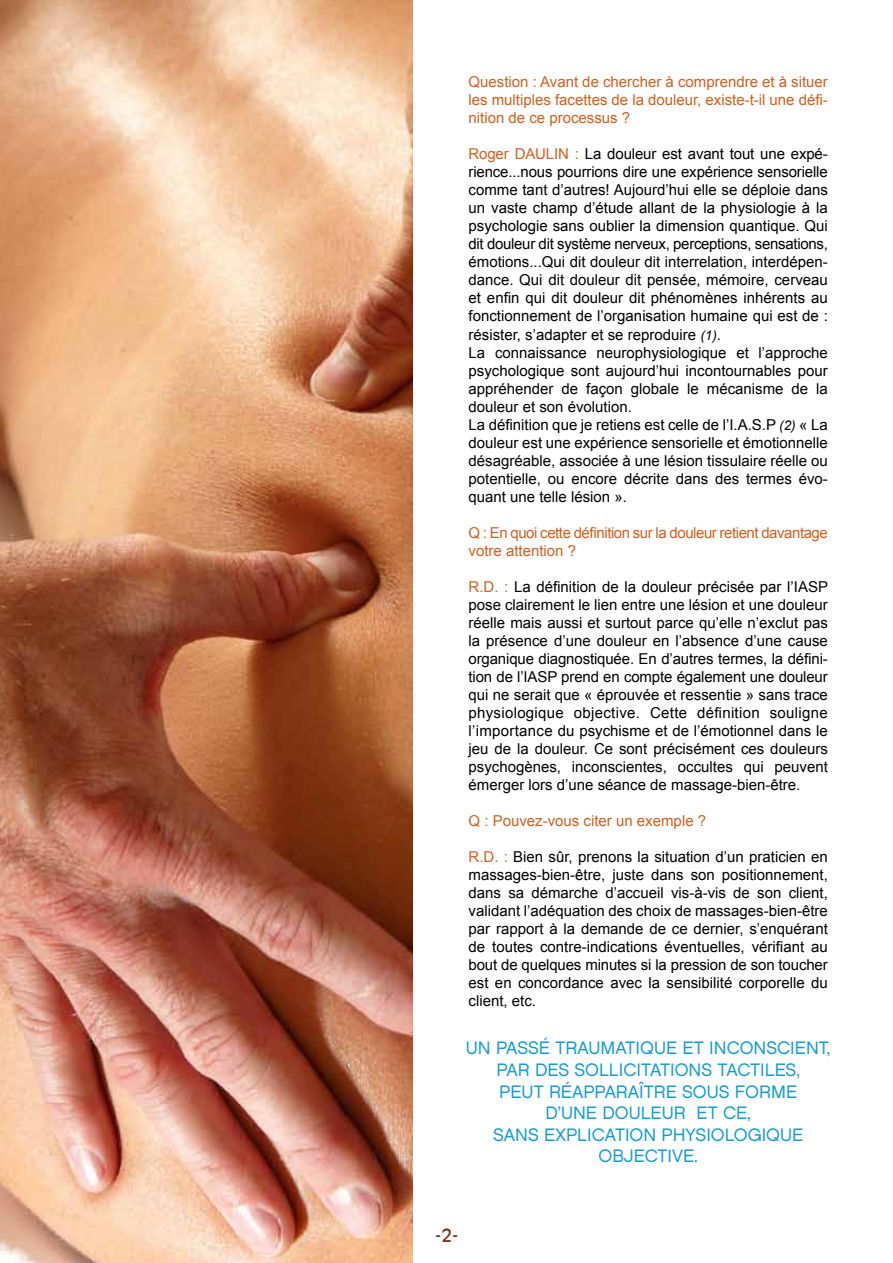
<style>
.page{position:relative;width:893px;height:1263px;background:#fff}
.page>*{position:absolute;margin:0;border:0;box-sizing:border-box;transform-origin:0 0}
.t1{font:18px/21.6px "Chalet London Nineteen Sixty";color:#149cd2;text-align:center}
.t2{font:18px "Antique Olive Std";color:#77341f}
.t3{font:15px/18px "Arial";color:#000;text-align:justify}
.t4{font:15px/18px "Arial";color:#d06020;text-align:justify}
.t5{font:15px/18px "Arial";letter-spacing:-.03em;color:#d06020}
.s1{color:#d06020}
.s2{font-style:italic;font-size:13.5px}
</style>
<div class="page">
<img style="left:0;top:0;width:412px;height:1263px">
<p class="t4" style="left:469px;top:73px;width:361px">Question : Avant de chercher à comprendre et à situer les multiples facettes de la douleur, existe-t-il une défi&shy;nition de ce processus ?</p>
<p class="t3" style="left:469px;top:145px;width:361px;text-align:left"><span class="s1">Roger DAULIN :</span> La douleur est avant tout une expé&shy;rience...nous pourrions dire une expérience sensorielle comme tant d’autres! Aujourd’hui elle se déploie dans un vaste champ d’étude allant de la physiologie à la psychologie sans oublier la dimension quantique. Qui dit douleur dit système nerveux, perceptions, sensations, émotions...Qui dit douleur dit interrelation, interdépen&shy;dance. Qui dit douleur dit pensée, mémoire, cerveau et enfin qui dit douleur dit phénomènes inhérents au fonctionnement de l’organisation humaine qui est de : résister, s’adapter et se reproduire <span class="s2">(1)</span>.<br>La connaissance neurophysiologique et l’approche psychologique sont aujourd’hui incontournables pour appréhender de façon globale le mécanisme de la douleur et son évolution.<br>La définition que je retiens est celle de l’I.A.S.P <span class="s2">(2)</span> « La douleur est une expérience sensorielle et émotionnelle désagréable, associée à une lésion tissulaire réelle ou potentielle, ou encore décrite dans des termes évo&shy;quant une telle lésion ».</p>
<p class="t5" style="left:469px;top:523px;width:361px">Q : En quoi cette définition sur la douleur retient davantage votre attention ?</p>
<p class="t3" style="left:469px;top:577px;width:361px"><span class="s1">R.D. :</span> La définition de la douleur précisée par l’IASP pose clairement le lien entre une lésion et une douleur réelle mais aussi et surtout parce qu’elle n’exclut pas la présence d’une douleur en l’absence d’une cause organique diagnostiquée. En d’autres termes, la défini&shy;tion de l’IASP prend en compte également une douleur qui ne serait que « éprouvée et ressentie » sans trace physiologique objective. Cette définition souligne l’importance du psychisme et de l’émotionnel dans le jeu de la douleur. Ce sont précisément ces douleurs psychogènes, inconscientes, occultes qui peuvent émerger lors d’une séance de massage-bien-être.</p>
<p class="t4" style="left:469px;top:811px;width:239px">Q : Pouvez-vous citer un exemple ?</p>
<p class="t3" style="left:469px;top:847px;width:361px"><span class="s1">R.D. :</span> Bien sûr, prenons la situation d’un praticien en massages-bien-être, juste dans son positionnement, dans sa démarche d’accueil vis-à-vis de son client, validant l’adéquation des choix de massages-bien-être par rapport à la demande de ce dernier, s’enquérant de toutes contre-indications éventuelles, vérifiant au bout de quelques minutes si la pression de son toucher est en concordance avec la sensibilité corporelle du client, etc.</p>
<p class="t1" style="left:466px;top:1037px;width:366px">UN PASSÉ TRAUMATIQUE ET INCONSCIENT,<br>PAR DES SOLLICITATIONS TACTILES,<br>PEUT RÉAPPARAÎTRE SOUS FORME<br>D’UNE DOULEUR ET CE,<br>SANS EXPLICATION PHYSIOLOGIQUE<br>OBJECTIVE.</p>
<p class="t2" style="left:435px;top:1225px;width:26px">-2-</p>
</div>
